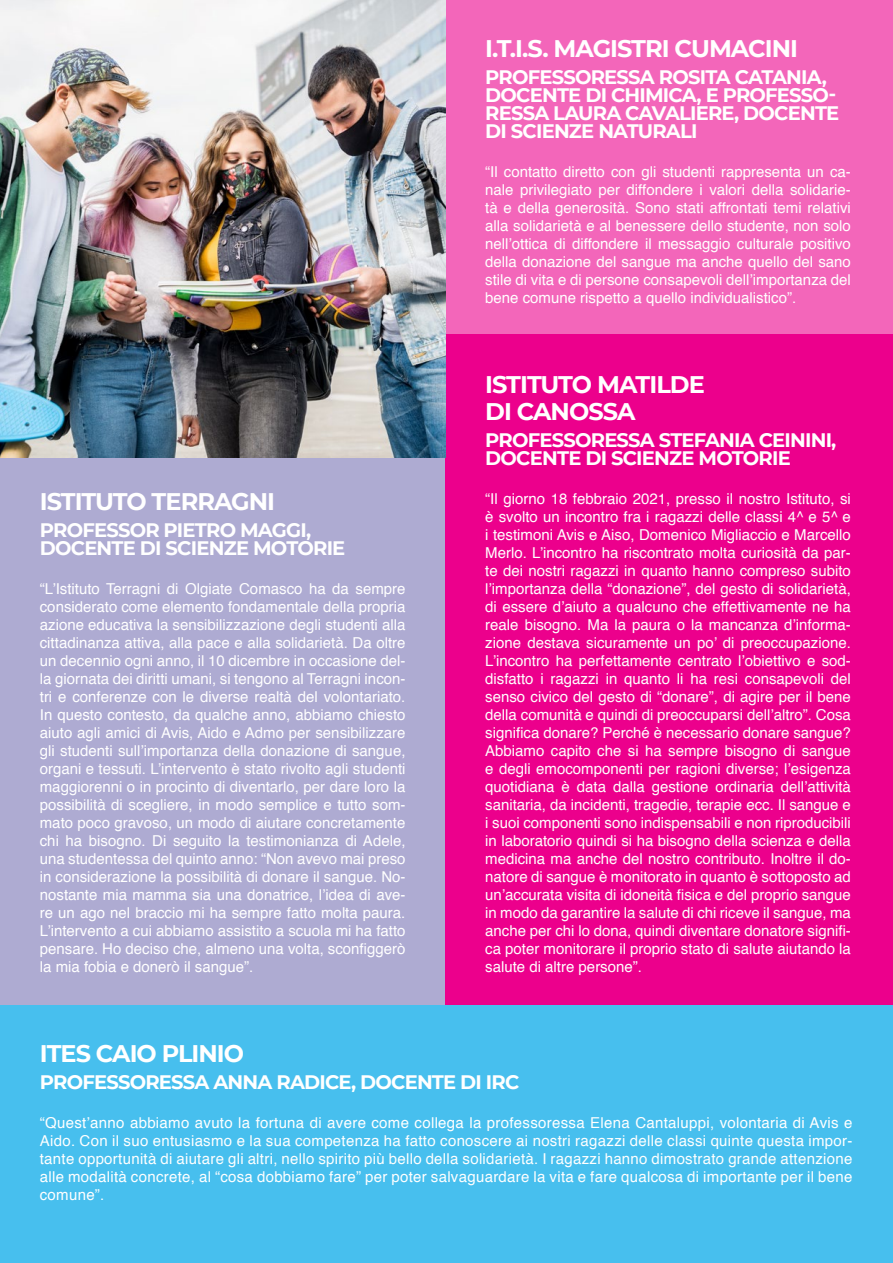
<style>
.page{position:relative;width:893px;height:1263px;background:#fff}
.page>*{position:absolute;margin:0;border:0;box-sizing:border-box;transform-origin:0 0}
.t1{font:700 24px/27px "Montserrat";letter-spacing:-.04em;color:#fff}
.t2{font:700 19.5px/18px "Montserrat";letter-spacing:-.04em;color:#fff}
.t3{font:15px/18px "Helvetica";color:#fff;text-align:justify}
</style>
<div class="page">
<div style="left:0;top:458px;width:445px;height:548px;background:#aeabd2"></div>
<div style="left:445px;top:334px;width:448px;height:671px;background:#ec008c"></div>
<div style="left:0;top:1005px;width:893px;height:258px;background:#47bfee"></div>
<div style="left:445px;top:0;width:448px;height:334px;background:#f366ba"></div>
<img style="left:0;top:0;width:445px;height:458px">
<h1 class="t1" style="left:40px;top:487px;width:237px">ISTITUTO TERRAGNI</h1>
<h2 class="t2" style="left:40px;top:520px;width:307px">PROFESSOR PIETRO MAGGI,<br>DOCENTE DI SCIENZE MOTORIE</h2>
<p class="t3" style="left:40px;top:580px;width:367px">“L’Istituto Terragni di Olgiate Comasco ha da sempre considerato come elemento fondamentale della propria azione educativa la sensibilizzazione degli studenti alla cittadinanza attiva, alla pace e alla solidarietà. Da oltre un decennio ogni anno, il 10 dicembre in occasione del&shy;la giornata dei diritti umani, si tengono al Terragni incon&shy;tri e conferenze con le diverse realtà del volontariato.<br>In questo contesto, da qualche anno, abbiamo chiesto aiuto agli amici di Avis, Aido e Admo per sensibilizzare gli studenti sull’importanza della donazione di sangue, organi e tessuti. L’intervento è stato rivolto agli studenti maggiorenni o in procinto di diventarlo, per dare loro la possibilità di scegliere, in modo semplice e tutto som&shy;mato poco gravoso, un modo di aiutare concretamente chi ha bisogno. Di seguito la testimonianza di Adele, una studentessa del quinto anno: “Non avevo mai preso in considerazione la possibilità di donare il sangue. No&shy;nostante mia mamma sia una donatrice, l’idea di ave&shy;re un ago nel braccio mi ha sempre fatto molta paura.<br>L’intervento a cui abbiamo assistito a scuola mi ha fatto pensare. Ho deciso che, almeno una volta, sconfiggerò la mia fobia e donerò il sangue”.</p>
<h1 class="t1" style="left:485px;top:34px;width:314px">I.T.I.S. MAGISTRI CUMACINI</h1>
<h2 class="t2" style="left:485px;top:67px;width:356px">PROFESSORESSA ROSITA CATANIA,<br>DOCENTE DI CHIMICA, E PROFESSO-<br>RESSA LAURA CAVALIERE, DOCENTE<br>DI SCIENZE NATURALI</h2>
<p class="t3" style="left:485px;top:163px;width:367px">“Il contatto diretto con gli studenti rappresenta un ca&shy;nale privilegiato per diffondere i valori della solidarie&shy;tà e della generosità. Sono stati affrontati temi relativi alla solidarietà e al benessere dello studente, non solo nell’ottica di diffondere il messaggio culturale positivo della donazione del sangue ma anche quello del sano stile di vita e di persone consapevoli dell’importanza del bene comune rispetto a quello individualistico”.</p>
<h1 class="t1" style="left:485px;top:370px;width:221px">ISTITUTO MATILDE<br>DI CANOSSA</h1>
<h2 class="t2" style="left:485px;top:430px;width:353px">PROFESSORESSA STEFANIA CEININI,<br>DOCENTE DI SCIENZE MOTORIE</h2>
<p class="t3" style="left:485px;top:490px;width:367px">“Il giorno 18 febbraio 2021, presso il nostro Istituto, si è svolto un incontro fra i ragazzi delle classi 4^ e 5^ e i testimoni Avis e Aiso, Domenico Migliaccio e Marcello Merlo. L’incontro ha riscontrato molta curiosità da par&shy;te dei nostri ragazzi in quanto hanno compreso subito l’importanza della “donazione”, del gesto di solidarietà, di essere d’aiuto a qualcuno che effettivamente ne ha reale bisogno. Ma la paura o la mancanza d’informa&shy;zione destava sicuramente un po’ di preoccupazione.<br>L’incontro ha perfettamente centrato l’obiettivo e sod&shy;disfatto i ragazzi in quanto li ha resi consapevoli del senso civico del gesto di “donare”, di agire per il bene della comunità e quindi di preoccuparsi dell’altro”. Cosa significa donare? Perché è necessario donare sangue?<br>Abbiamo capito che si ha sempre bisogno di sangue e degli emocomponenti per ragioni diverse; l’esigenza quotidiana è data dalla gestione ordinaria dell’attività sanitaria, da incidenti, tragedie, terapie ecc. Il sangue e i suoi componenti sono indispensabili e non riproducibili in laboratorio quindi si ha bisogno della scienza e della medicina ma anche del nostro contributo. Inoltre il do&shy;natore di sangue è monitorato in quanto è sottoposto ad un’accurata visita di idoneità fisica e del proprio sangue in modo da garantire la salute di chi riceve il sangue, ma anche per chi lo dona, quindi diventare donatore signifi&shy;ca poter monitorare il proprio stato di salute aiutando la salute di altre persone”.</p>
<h1 class="t1" style="left:40px;top:1039px;width:206px">ITES CAIO PLINIO</h1>
<h2 class="t2" style="left:40px;top:1072px;width:481px">PROFESSORESSA ANNA RADICE, DOCENTE DI IRC</h2>
<p class="t3" style="left:40px;top:1114px;width:814px">“Quest’anno abbiamo avuto la fortuna di avere come collega la professoressa Elena Cantaluppi, volontaria di Avis e Aido. Con il suo entusiasmo e la sua competenza ha fatto conoscere ai nostri ragazzi delle classi quinte questa impor&shy;tante opportunità di aiutare gli altri, nello spirito più bello della solidarietà. I ragazzi hanno dimostrato grande attenzione alle modalità concrete, al “cosa dobbiamo fare” per poter salvaguardare la vita e fare qualcosa di importante per il bene comune”.</p>
</div>
